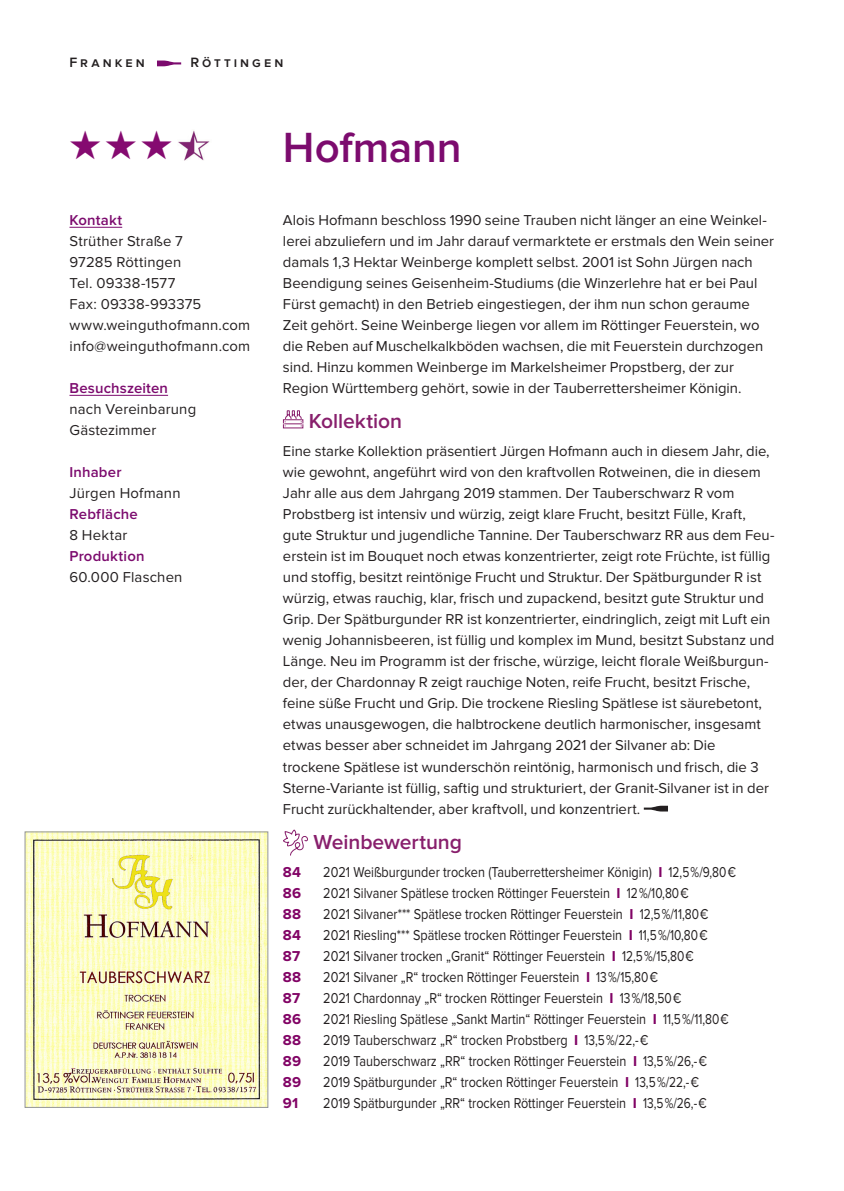
<style>
.page{position:relative;width:844px;height:1191px;background:#fff}
.page>*{position:absolute;margin:0;border:0;box-sizing:border-box;transform-origin:0 0}
.Champagner-Häuser{font:600 43.75px "Proxima Nova";letter-spacing:-.005em;color:#7c0b6e}
.FL_Proxima-Nova_8_5p{font:600 21px "Proxima Nova";letter-spacing:-.005em;color:#881f6c}
.Basistext{font:14.88px/21px "Proxima Nova";color:#231f20}
.Weine_in_Liste{font:14.88px "Proxima Nova";color:#231f20;scale:.85 1}
.Inhaber{font:600 14.88px "Proxima Nova";letter-spacing:.01em;color:#7c0b6e}
.Weine_in_Liste-2{font:700 14.88px "Proxima Nova";color:#810365}
.Kontakt___Besuchszei{font:600 14.88px "Proxima Nova";letter-spacing:.01em;color:#7c0b6e}
.Kopfzeile_Stadt{font:600 14px "Proxima Nova";letter-spacing:.215em;color:#231f20}
.s1{font-weight:700;color:#810365}
</style>
<div class="page">
<img style="left:27px;top:833px;width:239px;height:272px">
<div style="left:25px;top:831px;width:243px;height:276px;border:1px solid #939598"></div>
<svg style="left:282px;top:410px;width:22px;height:19px"></svg>
<svg style="left:643px;top:805px;width:24px;height:6px"></svg>
<svg style="left:283px;top:829px;width:25px;height:27px"></svg>
<svg style="left:157px;top:61px;width:24px;height:5px"></svg>
<hr style="left:69px;top:227px;width:53px;height:1px;background:#7c0b6e">
<hr style="left:69px;top:395px;width:99px;height:1px;background:#7c0b6e">
<img style="left:178px;top:130px;width:32px;height:30px">
<p class="Kopfzeile_Stadt" style="left:69px;top:56px;width:77px">Franken</p>
<p class="Kopfzeile_Stadt" style="left:190px;top:56px;width:94px">Röttingen</p>
<p class="Kontakt___Besuchszei" style="left:69px;top:213px;width:54px">Kontakt</p>
<p class="Basistext" style="left:69px;top:231px;width:115px">Strüther Straße 7</p>
<p class="Basistext" style="left:69px;top:252px;width:113px">97285 Röttingen</p>
<p class="Basistext" style="left:69px;top:273px;width:107px">Tel. 09338-1577</p>
<p class="Basistext" style="left:69px;top:294px;width:133px">Fax: 09338-993375</p>
<p class="Basistext" style="left:69px;top:315px;width:182px">www.weinguthofmann.com</p>
<p class="Basistext" style="left:69px;top:336px;width:182px">info@weinguthofmann.com</p>
<p class="Kontakt___Besuchszei" style="left:69px;top:381px;width:100px">Besuchszeiten</p>
<p class="Basistext" style="left:69px;top:399px;width:128px">nach Vereinbarung</p>
<p class="Basistext" style="left:69px;top:420px;width:88px">Gästezimmer</p>
<p class="Inhaber" style="left:69px;top:465px;width:54px">Inhaber</p>
<p class="Basistext" style="left:69px;top:483px;width:112px">Jürgen Hofmann</p>
<p class="Inhaber" style="left:69px;top:507px;width:70px">Rebfläche</p>
<p class="Basistext" style="left:69px;top:525px;width:59px">8 Hektar</p>
<p class="Inhaber" style="left:69px;top:549px;width:76px">Produktion</p>
<p class="Basistext" style="left:69px;top:567px;width:114px">60.000 Flaschen</p>
<p class="Champagner-Häuser" style="left:283px;top:128px;width:180px">Hofmann</p>
<p class="Basistext" style="left:283px;top:210px;width:492px">Alois Hofmann beschloss 1990 seine Trauben nicht länger an eine Weinkel&shy;lerei abzuliefern und im Jahr darauf vermarktete er erstmals den Wein seiner damals 1,3 Hektar Weinberge komplett selbst. 2001 ist Sohn Jürgen nach Beendigung seines Geisenheim-Studiums (die Winzerlehre hat er bei Paul Fürst gemacht) in den Betrieb eingestiegen, der ihm nun schon geraume Zeit gehört. Seine Weinberge liegen vor allem im Röttinger Feuerstein, wo die Reben auf Muschelkalkböden wachsen, die mit Feuerstein durchzogen sind. Hinzu kommen Weinberge im Markelsheimer Propstberg, der zur Region Württemberg gehört, sowie in der Tauberrettersheimer Königin.</p>
<p class="FL_Proxima-Nova_8_5p" style="left:308px;top:412px;width:95px">Kollektion</p>
<p class="Basistext" style="left:283px;top:441px;width:493px">Eine starke Kollektion präsentiert Jürgen Hofmann auch in diesem Jahr, die, wie gewohnt, angeführt wird von den kraftvollen Rotweinen, die in diesem Jahr alle aus dem Jahrgang 2019 stammen. Der Tauberschwarz R vom Probstberg ist intensiv und würzig, zeigt klare Frucht, besitzt Fülle, Kraft, gute Struktur und jugendliche Tannine. Der Tauberschwarz RR aus dem Feu&shy;erstein ist im Bouquet noch etwas konzentrierter, zeigt rote Früchte, ist füllig und stoffig, besitzt reintönige Frucht und Struktur. Der Spätburgunder R ist würzig, etwas rauchig, klar, frisch und zupackend, besitzt gute Struktur und Grip. Der Spätburgunder RR ist konzentrierter, eindringlich, zeigt mit Luft ein wenig Johannisbeeren, ist füllig und komplex im Mund, besitzt Substanz und Länge. Neu im Programm ist der frische, würzige, leicht florale Weißburgun&shy;der, der Chardonnay R zeigt rauchige Noten, reife Frucht, besitzt Frische, feine süße Frucht und Grip. Die trockene Riesling Spätlese ist säurebetont, etwas unausgewogen, die halbtrockene deutlich harmonischer, insgesamt etwas besser aber schneidet im Jahrgang 2021 der Silvaner ab: Die trockene Spätlese ist wunderschön reintönig, harmonisch und frisch, die 3<br>Sterne-Variante ist füllig, saftig und strukturiert, der Granit-Silvaner ist in der Frucht zurückhaltender, aber kraftvoll, und konzentriert.</p>
<p class="FL_Proxima-Nova_8_5p" style="left:313px;top:832px;width:150px">Weinbewertung</p>
<p class="Weine_in_Liste-2" style="left:283px;top:863px;width:19px">84</p>
<p class="Weine_in_Liste" style="left:323px;top:863px;width:487px">2021 Weißburgunder trocken (Tauberrettersheimer Königin) <span class="s1">I</span> 12,5%/9,80€</p>
<p class="Weine_in_Liste-2" style="left:283px;top:884px;width:20px">86</p>
<p class="Weine_in_Liste" style="left:323px;top:884px;width:431px">2021 Silvaner Spätlese trocken Röttinger Feuerstein <span class="s1">I</span> 12%/10,80€</p>
<p class="Weine_in_Liste-2" style="left:283px;top:905px;width:20px">88</p>
<p class="Weine_in_Liste" style="left:323px;top:905px;width:454px">2021 Silvaner*** Spätlese trocken Röttinger Feuerstein <span class="s1">I</span> 12,5%/11,80€</p>
<p class="Weine_in_Liste-2" style="left:283px;top:926px;width:19px">84</p>
<p class="Weine_in_Liste" style="left:323px;top:926px;width:453px">2021 Riesling*** Spätlese trocken Röttinger Feuerstein <span class="s1">I</span> 11,5%/10,80€</p>
<p class="Weine_in_Liste-2" style="left:283px;top:947px;width:19px">87</p>
<p class="Weine_in_Liste" style="left:323px;top:947px;width:437px">2021 Silvaner trocken „Granit“ Röttinger Feuerstein <span class="s1">I</span> 12,5%/15,80€</p>
<p class="Weine_in_Liste-2" style="left:283px;top:968px;width:20px">88</p>
<p class="Weine_in_Liste" style="left:323px;top:968px;width:395px">2021 Silvaner „R“ trocken Röttinger Feuerstein <span class="s1">I</span> 13%/15,80€</p>
<p class="Weine_in_Liste-2" style="left:283px;top:989px;width:19px">87</p>
<p class="Weine_in_Liste" style="left:323px;top:989px;width:423px">2021 Chardonnay „R“ trocken Röttinger Feuerstein <span class="s1">I</span> 13%/18,50€</p>
<p class="Weine_in_Liste-2" style="left:283px;top:1010px;width:20px">86</p>
<p class="Weine_in_Liste" style="left:323px;top:1010px;width:478px">2021 Riesling Spätlese „Sankt Martin“ Röttinger Feuerstein <span class="s1">I</span> 11,5%/11,80€</p>
<p class="Weine_in_Liste-2" style="left:283px;top:1031px;width:20px">88</p>
<p class="Weine_in_Liste" style="left:323px;top:1031px;width:384px">2019 Tauberschwarz „R“ trocken Probstberg <span class="s1">I</span> 13,5%/22,-€</p>
<p class="Weine_in_Liste-2" style="left:283px;top:1052px;width:20px">89</p>
<p class="Weine_in_Liste" style="left:323px;top:1052px;width:453px">2019 Tauberschwarz „RR“ trocken Röttinger Feuerstein <span class="s1">I</span> 13,5%/26,-€</p>
<p class="Weine_in_Liste-2" style="left:283px;top:1073px;width:20px">89</p>
<p class="Weine_in_Liste" style="left:323px;top:1073px;width:443px">2019 Spätburgunder „R“ trocken Röttinger Feuerstein <span class="s1">I</span> 13,5%/22,-€</p>
<p class="Weine_in_Liste-2" style="left:283px;top:1094px;width:17px">91</p>
<p class="Weine_in_Liste" style="left:323px;top:1094px;width:452px">2019 Spätburgunder „RR“ trocken Röttinger Feuerstein <span class="s1">I</span> 13,5%/26,-€</p>
</div>
